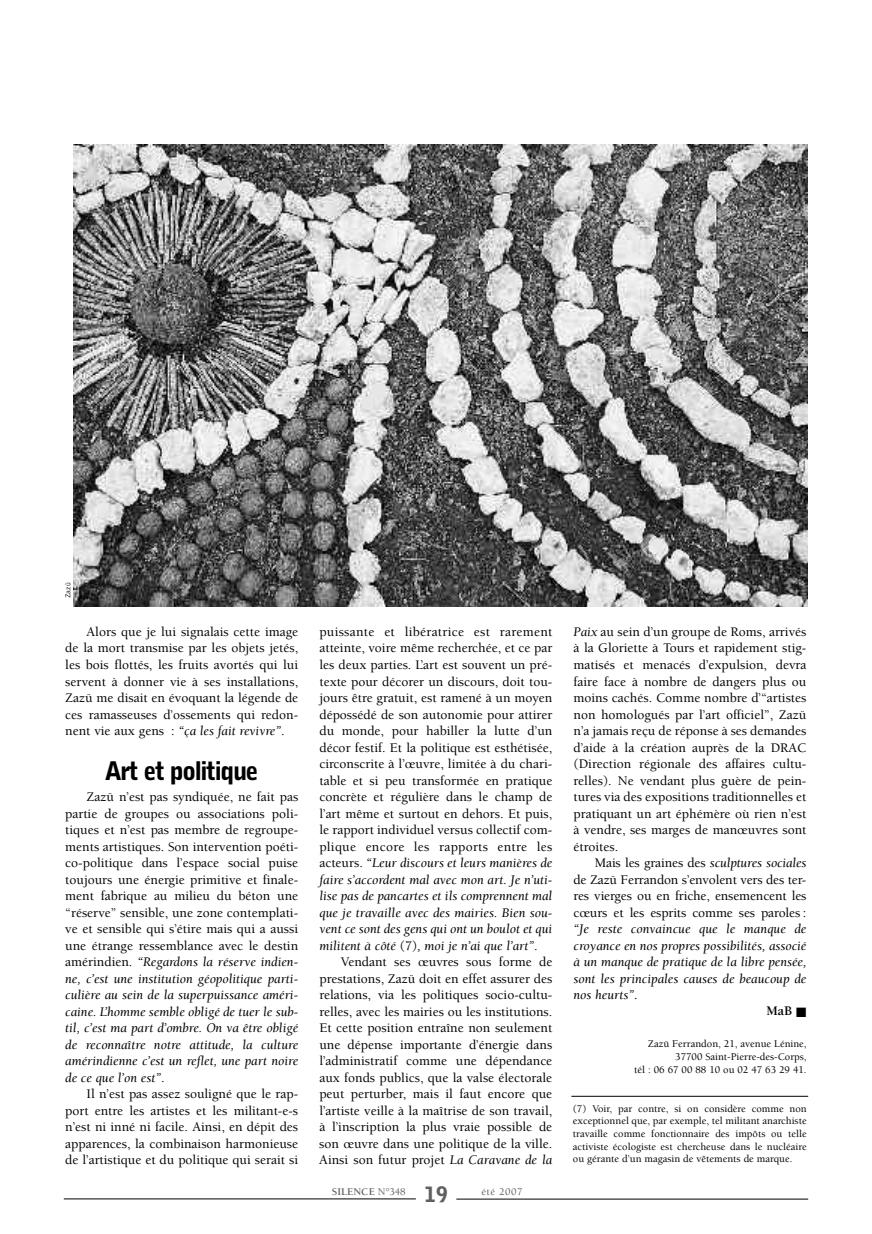
<style>
.page{position:relative;width:872px;height:1234px;background:#fff}
.page>*{position:absolute;margin:0;border:0;box-sizing:border-box;transform-origin:0 0}
.t1{font:900 25.5px "Bell Gothic";letter-spacing:-.055em;color:#000}
.t2{font:900 21px "Bell Gothic";color:#5f5f5f}
.t3{font:500 13.5px/16.5px "Berkeley";color:#000;text-align:justify}
.t4{font:italic 13.5px "Berkeley";color:#000}
.t5{font:700 13.5px "Berkeley";color:#000}
.t6{font:500 10.5px/12.6px "Berkeley";color:#000;text-align:right}
.t7{font:700 10.5px "Berkeley";color:#5f5f5f}
.t8{font:500 10.5px "Berkeley";letter-spacing:.055em;color:#5f5f5f}
.t9{font:300 7.5px "Bell Gothic";color:#000}
.s1{font-weight:400;font-style:italic}
.s2{font-weight:500}
.s3{font-weight:500;font-style:normal}
</style>
<div class="page">
<hr style="left:64px;top:1198px;width:352px;height:1px;background:#000">
<hr style="left:456px;top:1198px;width:352px;height:1px;background:#000">
<img style="left:74px;top:145px;width:733px;height:461px">
<hr style="left:571px;top:1095px;width:237px;height:1px;background:#000">
<p class="t9" style="left:65px;top:598px;width:17px;rotate:-90deg">Zazü</p>
<p class="t3" style="left:65px;top:624px;width:234px;text-indent:21px">Alors que je lui signalais cette image de la mort transmise par les objets jetés, les bois flottés, les fruits avortés qui lui servent à donner vie à ses installations, Zazü me disait en évoquant la légende de ces ramasseuses d’ossements qui redon&shy;nent vie aux gens : <span class="s1">“ça les fait revivre”</span>.</p>
<h1 class="t1" style="left:105px;top:761px;width:155px">Art et politique</h1>
<p class="t3" style="left:65px;top:789px;width:234px;text-indent:21px">Zazü n’est pas syndiquée, ne fait pas partie de groupes ou associations poli&shy;tiques et n’est pas membre de regroupe&shy;ments artistiques. Son intervention poéti&shy;co-politique dans l’espace social puise toujours une énergie primitive et finale&shy;ment fabrique au milieu du béton une “réserve” sensible, une zone contemplati&shy;ve et sensible qui s’étire mais qui a aussi une étrange ressemblance avec le destin amérindien. <span class="s1">“Regardons la réserve indien&shy;ne, c’est une institution géopolitique parti&shy;culière au sein de la superpuissance améri&shy;caine. L’homme semble obligé de tuer le sub&shy;til, c’est ma part d’ombre. On va être obligé de reconnaître notre attitude, la culture amérindienne c’est un reflet, une part noire de ce que l’on est”</span>.</p>
<p class="t3" style="left:65px;top:1086px;width:234px;text-indent:21px">Il n’est pas assez souligné que le rap&shy;port entre les artistes et les militant-e-s n’est ni inné ni facile. Ainsi, en dépit des apparences, la combinaison harmonieuse de l’artistique et du politique qui serait si</p>
<p class="t3" style="left:319px;top:624px;width:234px">puissante et libératrice est rarement atteinte, voire même recherchée, et ce par les deux parties. L’art est souvent un pré&shy;texte pour décorer un discours, doit tou&shy;jours être gratuit, est ramené à un moyen dépossédé de son autonomie pour attirer du monde, pour habiller la lutte d’un décor festif. Et la politique est esthétisée, circonscrite à l’œuvre, limitée à du chari&shy;table et si peu transformée en pratique concrète et régulière dans le champ de l’art même et surtout en dehors. Et puis, le rapport individuel versus collectif com&shy;plique encore les rapports entre les acteurs. <span class="s1">“Leur discours et leurs manières de faire s’accordent mal avec mon art. Je n’uti&shy;lise pas de pancartes et ils comprennent mal que je travaille avec des mairies. Bien sou&shy;vent ce sont des gens qui ont un boulot et qui militent à côté</span> (7)<span class="s1">, moi je n’ai que l’art”</span>.</p>
<p class="t3" style="left:319px;top:954px;width:234px;text-indent:21px">Vendant ses œuvres sous forme de prestations, Zazü doit en effet assurer des relations, via les politiques socio-cultu&shy;relles, avec les mairies ou les institutions.<br>Et cette position entraîne non seulement une dépense importante d’énergie dans l’administratif comme une dépendance aux fonds publics, que la valse électorale peut perturber, mais il faut encore que l’artiste veille à la maîtrise de son travail, à l’inscription la plus vraie possible de son œuvre dans une politique de la ville.<br>Ainsi son futur projet <span class="s1">La Caravane de la</span></p>
<h2 class="t2" style="left:424px;top:1185px;width:25px">19</h2>
<p class="t7" style="left:332px;top:1187px;width:75px">SILENCE <span class="s2">N°348</span></p>
<p class="t8" style="left:481px;top:1187px;width:43px">été 2007</p>
<p class="t3" style="left:573px;top:624px;width:234px"><span class="s1">Paix</span> au sein d’un groupe de Roms, arrivés à la Gloriette à Tours et rapidement stig&shy;matisés et menacés d’expulsion, devra faire face à nombre de dangers plus ou moins cachés. Comme nombre d’“artistes non homologués par l’art officiel”, Zazü n’a jamais reçu de réponse à ses demandes d’aide à la création auprès de la DRAC (Direction régionale des affaires cultu&shy;relles). Ne vendant plus guère de pein&shy;tures via des expositions traditionnelles et pratiquant un art éphémère où rien n’est à vendre, ses marges de manœuvres sont étroites.</p>
<p class="t3" style="left:573px;top:855px;width:234px;text-indent:21px">Mais les graines des <span class="s1">sculptures sociales </span>de Zazü Ferrandon s’envolent vers des ter&shy;res vierges ou en friche, ensemencent les cœurs et les esprits comme ses paroles :</p>
<p class="t4" style="left:573px;top:923px;width:234px">“Je reste convaincue que le manque de</p>
<p class="t4" style="left:573px;top:939px;width:234px">croyance en nos propres possibilités, associé</p>
<p class="t4" style="left:573px;top:956px;width:234px">à un manque de pratique de la libre pensée,</p>
<p class="t4" style="left:573px;top:972px;width:234px">sont les principales causes de beaucoup de</p>
<p class="t4" style="left:573px;top:989px;width:66px">nos heurts”<span class="s3">.</span></p>
<p class="t5" style="left:766px;top:1005px;width:42px">MaB ■</p>
<p class="t6" style="left:634px;top:1038px;width:174px">Zazü Ferrandon, 21, avenue Lénine,<br>37700 Saint-Pierre-des-Corps,<br>tél : 06 67 00 88 10 ou 02 47 63 29 41.</p>
<p class="t6" style="left:573px;top:1102px;width:235px;text-align:justify">(7) Voir, par contre, si on considère comme non exceptionnel que, par exemple, tel militant anarchiste travaille comme fonctionnaire des impôts ou telle activiste écologiste est chercheuse dans le nucléaire ou gérante d’un magasin de vêtements de marque.</p>
</div>
